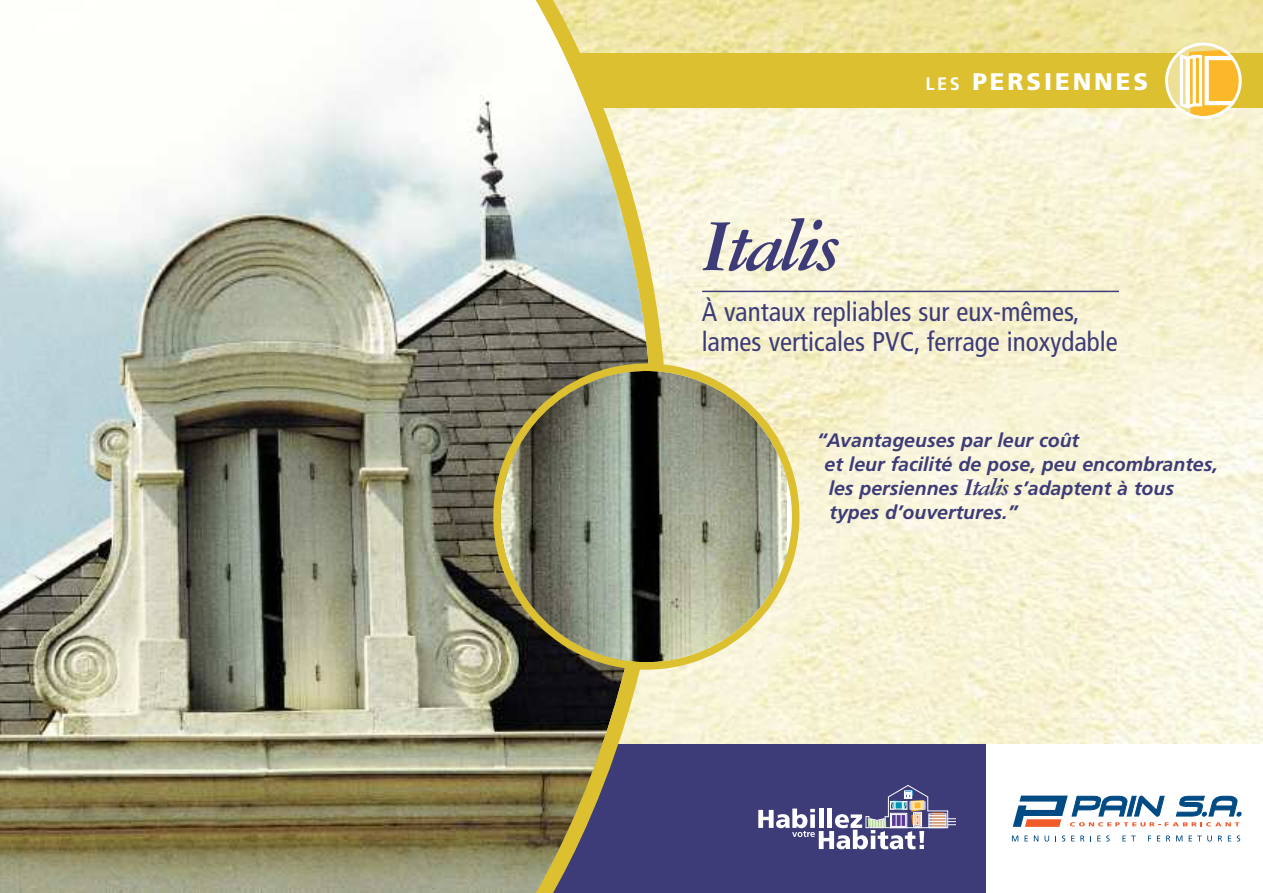
<style>
.page{position:relative;width:1263px;height:893px;background:#fff}
.page>*{position:absolute;margin:0;border:0;box-sizing:border-box;transform-origin:0 0}
.t1{font:italic 700 78px "Garamond Three";letter-spacing:-.075em;color:#3d3c78}
.t2{font:condensed 27px/30px "Frutiger";color:#3d3c78}
.t3{font:900 24px "Frutiger";letter-spacing:.12em;color:#fff}
.t4{font:italic 700 19.5px/24px "Frutiger";color:#3d3c78}
.s1{font-weight:700;font-size:18px}
.s2{font-family:"Garamond Three";font-size:25.5px}
</style>
<div class="page">
<img style="left:667px;top:0;width:596px;height:54px">
<div style="left:519px;top:744px;width:467px;height:149px;background:#3d3c78"></div>
<div style="left:0;top:54px;width:1263px;height:54px;background:#dcc030"></div>
<svg style="left:1165px;top:43px;width:77px;height:76px;background:#f7db90"></svg>
<img style="left:0;top:0;width:667px;height:893px">
<svg style="left:493px;top:363px;width:306px;height:307px;background:#909176"></svg>
<hr style="left:702px;top:291px;width:417px;height:1px;background:#3d3c78">
<svg style="left:1013px;top:796px;width:228px;height:31px"></svg>
<svg style="left:1012px;top:835px;width:6px;height:6px"></svg>
<svg style="left:1024px;top:835px;width:4px;height:6px"></svg>
<svg style="left:1034px;top:835px;width:4px;height:6px"></svg>
<svg style="left:1044px;top:835px;width:5px;height:6px"></svg>
<svg style="left:1062px;top:835px;width:3px;height:6px"></svg>
<svg style="left:1071px;top:835px;width:3px;height:6px"></svg>
<svg style="left:1080px;top:835px;width:4px;height:6px"></svg>
<svg style="left:1097px;top:835px;width:3px;height:6px"></svg>
<svg style="left:1106px;top:835px;width:4px;height:6px"></svg>
<svg style="left:1122px;top:835px;width:13px;height:6px"></svg>
<svg style="left:1148px;top:835px;width:3px;height:6px"></svg>
<svg style="left:1157px;top:835px;width:3px;height:6px"></svg>
<svg style="left:1166px;top:835px;width:4px;height:6px"></svg>
<svg style="left:1176px;top:835px;width:6px;height:6px"></svg>
<svg style="left:1189px;top:835px;width:23px;height:6px"></svg>
<svg style="left:1218px;top:835px;width:4px;height:6px"></svg>
<svg style="left:1228px;top:835px;width:3px;height:6px"></svg>
<svg style="left:1237px;top:835px;width:3px;height:6px"></svg>
<svg style="left:758px;top:785px;width:197px;height:64px"></svg>
<p class="t3" style="left:925px;top:72px;width:224px"><span class="s1">LES</span> PERSIENNES</p>
<h1 class="t1" style="left:702px;top:219px;width:141px">Italis</h1>
<h2 class="t2" style="left:702px;top:299px;width:418px">À vantaux repliables sur eux-mêmes, lames verticales PVC, ferrage inoxydable</h2>
<p class="t4" style="left:824px;top:429px;width:395px;text-indent:-7px">“Avantageuses par leur coût<br>et leur facilité de pose, peu encombrantes, les persiennes <span class="s2">Italis</span> s’adaptent à tous types d’ouvertures.”</p>
</div>
